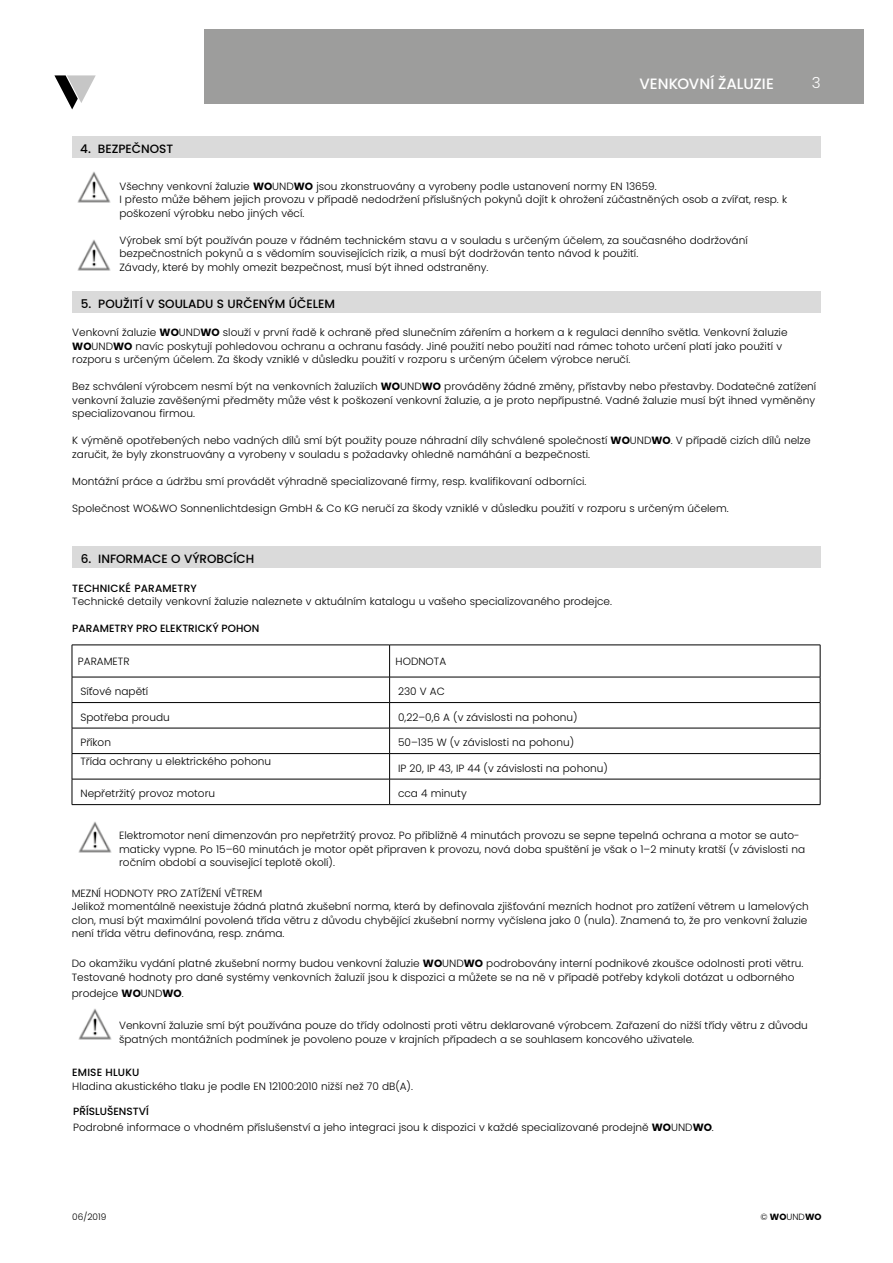
<style>
.page{position:relative;width:893px;height:1263px;background:#fff}
.page>*{position:absolute;margin:0;border:0;box-sizing:border-box;transform-origin:0 0}
.t1{font:300 15.15px "Poppins";color:#fff}
.t2{font:500 15px "Poppins";letter-spacing:-.005em;color:#fff}
.t3{font:500 12px "Poppins";color:#000}
.t4{font:300 10.5px/13.5px "Poppins";color:#000}
.t5{font:500 10.5px "Poppins";letter-spacing:.015em;color:#000}
.t6{font:300 9px "Poppins";color:#000}
.s1{font-weight:700}
.s2{font-weight:500}
</style>
<div class="page">
<div style="left:204px;top:30px;width:659px;height:74px;background:#9d9d9c"></div>
<svg style="left:54px;top:75px;width:42px;height:34px"></svg>
<img style="left:77px;top:239px;width:34px;height:32px">
<img style="left:77px;top:171px;width:34px;height:32px">
<div style="left:72px;top:136px;width:748px;height:21px;background:#dadada"></div>
<div style="left:72px;top:291px;width:749px;height:22px;background:#dadada"></div>
<hr style="left:72px;top:645px;width:318px;height:1px;background:#000">
<hr style="left:72px;top:645px;width:1px;height:32px;background:#000">
<hr style="left:390px;top:645px;width:430px;height:1px;background:#000">
<hr style="left:389px;top:645px;width:1px;height:32px;background:#000">
<hr style="left:820px;top:645px;width:1px;height:32px;background:#000">
<hr style="left:72px;top:677px;width:318px;height:1px;background:#000">
<hr style="left:390px;top:677px;width:430px;height:1px;background:#000">
<hr style="left:72px;top:702px;width:318px;height:1px;background:#000">
<hr style="left:390px;top:702px;width:430px;height:1px;background:#000">
<hr style="left:72px;top:728px;width:318px;height:1px;background:#000">
<hr style="left:390px;top:728px;width:430px;height:1px;background:#000">
<hr style="left:72px;top:753px;width:318px;height:1px;background:#000">
<hr style="left:390px;top:753px;width:430px;height:1px;background:#000">
<hr style="left:72px;top:779px;width:318px;height:1px;background:#000">
<svg style="left:72px;top:677px;width:1px;height:127px"></svg>
<hr style="left:390px;top:779px;width:430px;height:1px;background:#000">
<svg style="left:389px;top:677px;width:1px;height:127px"></svg>
<svg style="left:820px;top:677px;width:1px;height:127px"></svg>
<hr style="left:72px;top:804px;width:318px;height:1px;background:#000">
<hr style="left:390px;top:804px;width:430px;height:1px;background:#000">
<div style="left:72px;top:546px;width:749px;height:22px;background:#dadada"></div>
<img style="left:78px;top:821px;width:34px;height:32px">
<img style="left:78px;top:1008px;width:34px;height:32px">
<p class="t3" style="left:80px;top:142px;width:94px">4. BEZPEČNOST</p>
<h2 class="t2" style="left:640px;top:75px;width:136px">VENKOVNÍ ŽALUZIE</h2>
<h1 class="t1" style="left:812px;top:74px;width:10px">3</h1>
<p class="t4" style="left:119px;top:179px;width:669px">Všechny venkovní žaluzie <span class="s1">WO</span>UND<span class="s1">WO</span> jsou zkonstruovány a vyrobeny podle ustanovení normy EN 13659.<br>I přesto může během jejich provozu v případě nedodržení příslušných pokynů dojít k ohrožení zúčastněných osob a zvířat, resp. k poškození výrobku nebo jiných věcí.</p>
<p class="t4" style="left:119px;top:233px;width:630px">Výrobek smí být používán pouze v řádném technickém stavu a v souladu s určeným účelem, za současného dodržování bezpečnostních pokynů a s vědomím souvisejících rizik, a musí být dodržován tento návod k použití.<br>Závady, které by mohly omezit bezpečnost, musí být ihned odstraněny.</p>
<p class="t3" style="left:81px;top:297px;width:256px">5. POUŽITÍ V SOULADU S URČENÝM ÚČELEM</p>
<p class="t4" style="left:72px;top:326px;width:717px">Venkovní žaluzie <span class="s1">WO</span>UND<span class="s1">WO</span> slouží v první řadě k ochraně před slunečním zářením a horkem a k regulaci denního světla. Venkovní žaluzie<br><span class="s1">WO</span>UND<span class="s1">WO</span> navíc poskytují pohledovou ochranu a ochranu fasády. Jiné použití nebo použití nad rámec tohoto určení platí jako použití v rozporu s určeným účelem. Za škody vzniklé v důsledku použití v rozporu s určeným účelem výrobce neručí.</p>
<p class="t4" style="left:72px;top:380px;width:745px;text-align:justify">Bez schválení výrobcem nesmí být na venkovních žaluziích <span class="s1">WO</span>UND<span class="s1">WO</span> prováděny žádné změny, přístavby nebo přestavby. Dodatečné zatížení venkovní žaluzie zavěšenými předměty může vést k poškození venkovní žaluzie, a je proto nepřípustné. Vadné žaluzie musí být ihned vyměněny specializovanou firmou.</p>
<p class="t4" style="left:72px;top:434px;width:740px">K výměně opotřebených nebo vadných dílů smí být použity pouze náhradní díly schválené společností <span class="s1">WO</span>UND<span class="s1">WO</span>. V případě cizích dílů nelze zaručit, že byly zkonstruovány a vyrobeny v souladu s požadavky ohledně namáhání a bezpečnosti.</p>
<p class="t4" style="left:72px;top:474px;width:516px">Montážní práce a údržbu smí provádět výhradně specializované firmy, resp. kvalifikovaní odborníci.</p>
<p class="t4" style="left:72px;top:501px;width:658px">Společnost WO&amp;WO Sonnenlichtdesign GmbH &amp; Co KG neručí za škody vzniklé v důsledku použití v rozporu s určeným účelem.</p>
<p class="t3" style="left:81px;top:552px;width:175px">6. INFORMACE O VÝROBCÍCH</p>
<p class="t5" style="left:72px;top:582px;width:126px">TECHNICKÉ PARAMETRY</p>
<p class="t4" style="left:72px;top:595px;width:541px">Technické detaily venkovní žaluzie naleznete v aktuálním katalogu u vašeho specializovaného prodejce.</p>
<p class="t5" style="left:72px;top:622px;width:188px">PARAMETRY PRO ELEKTRICKÝ POHON</p>
<p class="t4" style="left:78px;top:654px;width:53px">PARAMETR</p>
<p class="t4" style="left:396px;top:654px;width:52px">HODNOTA</p>
<p class="t4" style="left:80px;top:685px;width:69px">Síťové napětí</p>
<p class="t4" style="left:398px;top:685px;width:48px">230 V AC</p>
<p class="t4" style="left:80px;top:710px;width:91px">Spotřeba proudu</p>
<p class="t4" style="left:398px;top:710px;width:181px">0,22–0,6 A (v závislosti na pohonu)</p>
<p class="t4" style="left:80px;top:736px;width:32px">Příkon</p>
<p class="t4" style="left:398px;top:736px;width:177px">50–135 W (v závislosti na pohonu)</p>
<p class="t4" style="left:80px;top:755px;width:192px">Třída ochrany u elektrického pohonu</p>
<p class="t4" style="left:398px;top:761px;width:211px">IP 20, IP 43, IP 44 (v závislosti na pohonu)</p>
<p class="t4" style="left:80px;top:787px;width:136px">Nepřetržitý provoz motoru</p>
<p class="t4" style="left:398px;top:787px;width:70px">cca 4 minuty</p>
<p class="t4" style="left:119px;top:829px;width:688px">Elektromotor není dimenzován pro nepřetržitý provoz. Po přibližně 4 minutách provozu se sepne tepelná ochrana a motor se auto&shy;maticky vypne. Po 15–60 minutách je motor opět připraven k provozu, nová doba spuštění je však o 1–2 minuty kratší (v závislosti na ročním období a související teplotě okolí).</p>
<p class="t4" style="left:72px;top:886px;width:738px">MEZNÍ HODNOTY PRO ZATÍŽENÍ VĚTREM<br>Jelikož momentálně neexistuje žádná platná zkušební norma, která by definovala zjišťování mezních hodnot pro zatížení větrem u lamelových clon, musí být maximální povolená třída větru z důvodu chybějící zkušební normy vyčíslena jako 0 (nula). Znamená to, že pro venkovní žaluzie není třída větru definována, resp. známa.</p>
<p class="t4" style="left:72px;top:957px;width:733px">Do okamžiku vydání platné zkušební normy budou venkovní žaluzie <span class="s1">WO</span>UND<span class="s1">WO</span> podrobovány interní podnikové zkoušce odolnosti proti větru.<br>Testované hodnoty pro dané systémy venkovních žaluzií jsou k dispozici a můžete se na ně v případě potřeby kdykoli dotázat u odborného</p>
<p class="t4" style="left:72px;top:987px;width:113px">prodejce <span class="s1">WO</span>UND<span class="s1">WO</span>.</p>
<p class="t4" style="left:119px;top:1019px;width:690px">Venkovní žaluzie smí být používána pouze do třídy odolnosti proti větru deklarované výrobcem. Zařazení do nižší třídy větru z důvodu špatných montážních podmínek je povoleno pouze v krajních případech a se souhlasem koncového uživatele.</p>
<p class="t5" style="left:72px;top:1066px;width:69px">EMISE HLUKU</p>
<p class="t4" style="left:72px;top:1079px;width:342px">Hladina akustického tlaku je podle EN 12100:2010 nižší než 70 dB(A).</p>
<p class="t4" style="left:73px;top:1103px;width:642px;line-height:16.5px"><span class="s2">PŘÍSLUŠENSTVÍ<br></span>Podrobné informace o vhodném příslušenství a jeho integraci jsou k dispozici v každé specializované prodejně <span class="s1">WO</span>UND<span class="s1">WO</span>.</p>
<p class="t6" style="left:72px;top:1212px;width:36px">06/2019</p>
<p class="t6" style="left:760px;top:1212px;width:63px">© <span class="s1">WO</span>UND<span class="s1">WO</span></p>
</div>
